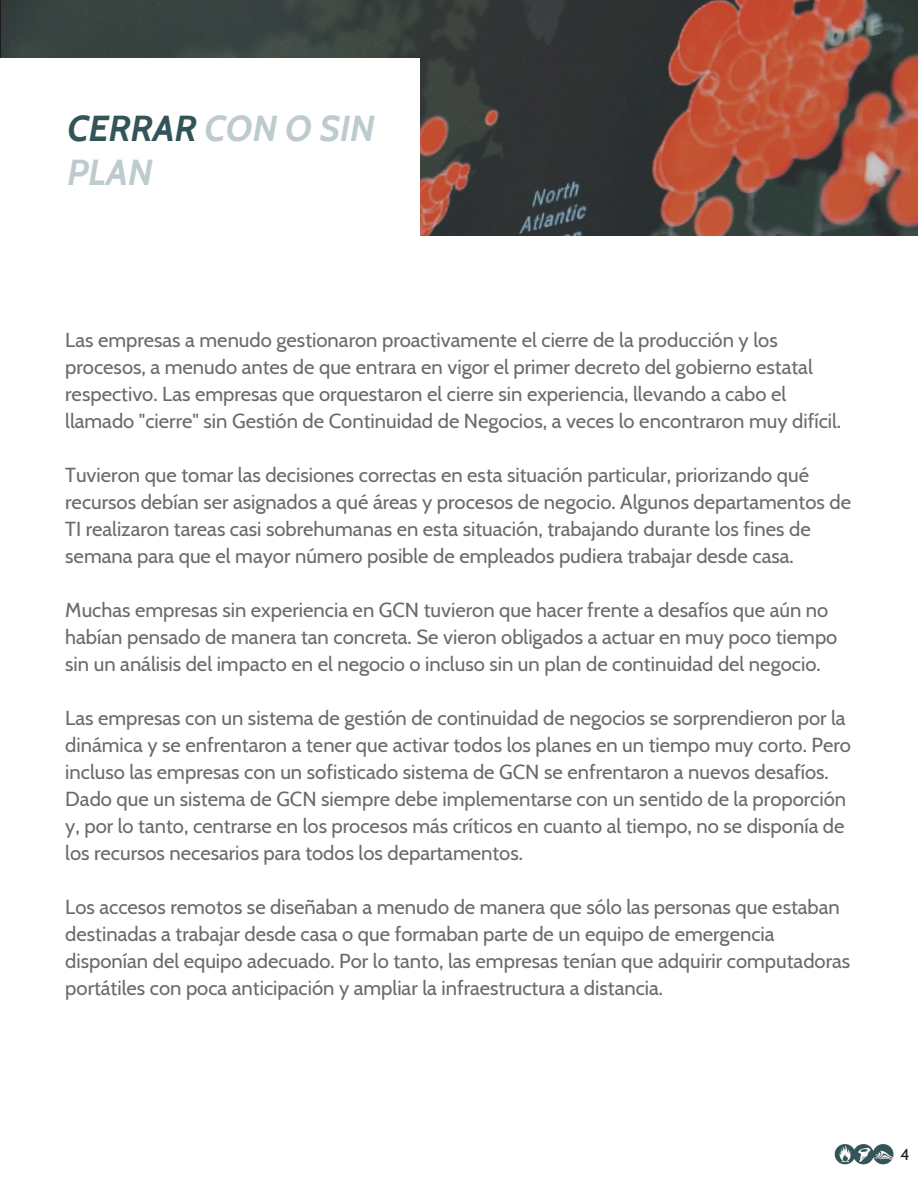
<style>
.page{position:relative;width:918px;height:1188px;background:#fff}
.page>*{position:absolute;margin:0;border:0;box-sizing:border-box;transform-origin:0 0}
.t1{font:italic 700 36px/43.8px "Cabin";color:#bdcbcf}
.t2{font:20.25px/27px "Cabin";color:#6a6a6a}
.t3{font:15.75px "Cabin";color:#1b1b1b}
.s1{color:#335459}
</style>
<div class="page">
<img style="left:1px;top:0;width:917px;height:235px">
<div style="left:0;top:58px;width:420px;height:211px;background:#fff"></div>
<img style="left:835px;top:1143px;width:59px;height:22px">
<h1 class="t1" style="left:68px;top:103px;width:309px"><span class="s1">CERRAR</span> CON O SIN<br>PLAN</h1>
<p class="t2" style="left:65px;top:325px;width:777px">Las empresas a menudo gestionaron proactivamente el cierre de la producción y los procesos, a menudo antes de que entrara en vigor el primer decreto del gobierno estatal respectivo. Las empresas que orquestaron el cierre sin experiencia, llevando a cabo el llamado "cierre" sin Gestión de Continuidad de Negocios, a veces lo encontraron muy difícil.</p>
<p class="t2" style="left:65px;top:460px;width:787px">Tuvieron que tomar las decisiones correctas en esta situación particular, priorizando qué recursos debían ser asignados a qué áreas y procesos de negocio. Algunos departamentos de TI realizaron tareas casi sobrehumanas en esta situación, trabajando durante los fines de semana para que el mayor número posible de empleados pudiera trabajar desde casa.</p>
<p class="t2" style="left:65px;top:595px;width:774px">Muchas empresas sin experiencia en GCN tuvieron que hacer frente a desafíos que aún no habían pensado de manera tan concreta. Se vieron obligados a actuar en muy poco tiempo sin un análisis del impacto en el negocio o incluso sin un plan de continuidad del negocio.</p>
<p class="t2" style="left:65px;top:703px;width:787px">Las empresas con un sistema de gestión de continuidad de negocios se sorprendieron por la dinámica y se enfrentaron a tener que activar todos los planes en un tiempo muy corto. Pero incluso las empresas con un sofisticado sistema de GCN se enfrentaron a nuevos desafíos.<br>Dado que un sistema de GCN siempre debe implementarse con un sentido de la proporción y, por lo tanto, centrarse en los procesos más críticos en cuanto al tiempo, no se disponía de los recursos necesarios para todos los departamentos.</p>
<p class="t2" style="left:65px;top:892px;width:786px">Los accesos remotos se diseñaban a menudo de manera que sólo las personas que estaban destinadas a trabajar desde casa o que formaban parte de un equipo de emergencia disponían del equipo adecuado. Por lo tanto, las empresas tenían que adquirir computadoras portátiles con poca anticipación y ampliar la infraestructura a distancia.</p>
<p class="t3" style="left:900px;top:1142px;width:11px">4</p>
</div>
